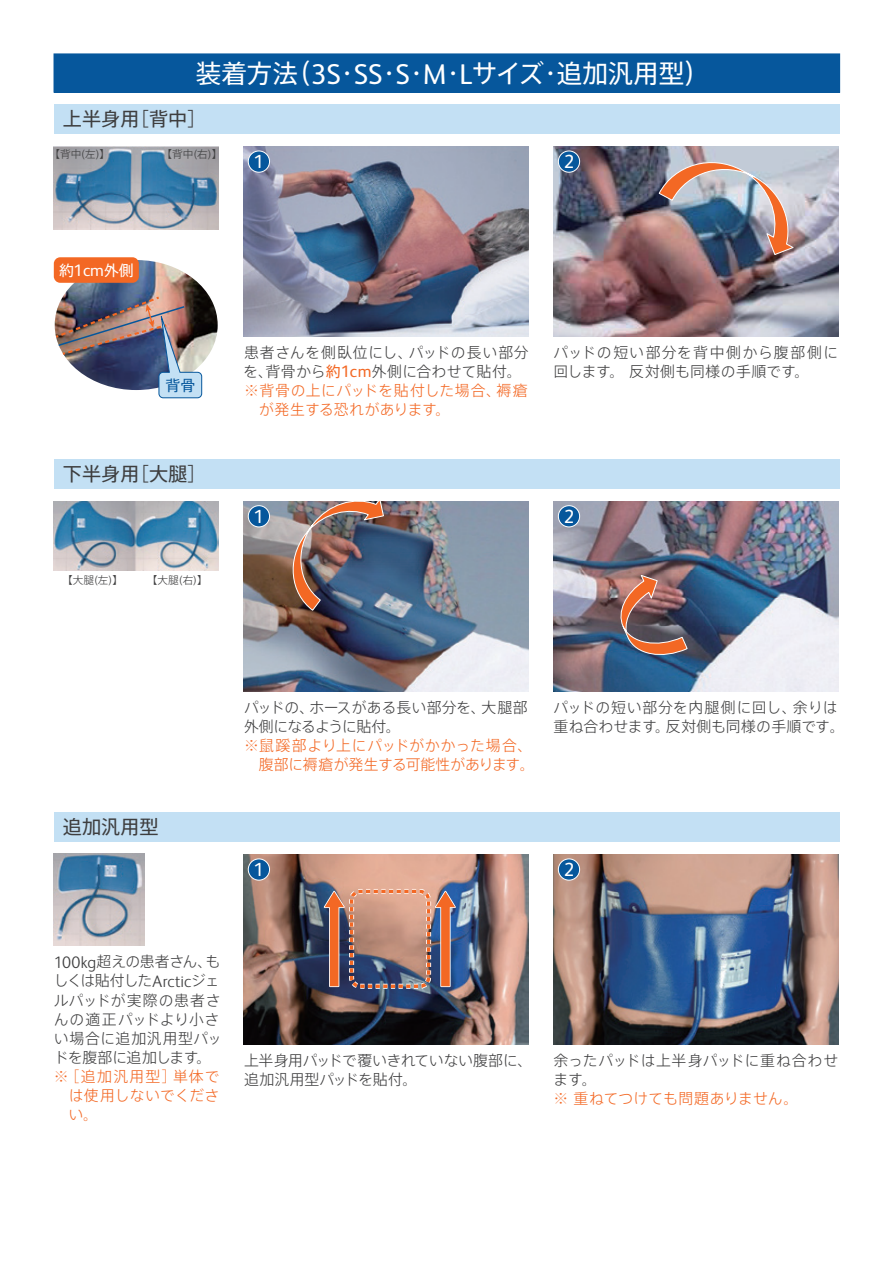
<style>
.page{position:relative;width:893px;height:1263px;background:#fff}
.page>*{position:absolute;margin:0;border:0;box-sizing:border-box;transform-origin:0 0}
.t1{font:25.5px "Axis Basic Pro N R";color:#fff}
.t2{font:19.2px "Axis Basic Pro N R";color:#3e3e3f}
.t3{font:19.05px "FS Albert";color:#fff}
.t4{font:14.85px/19.2px "Axis Basic Pro N L";letter-spacing:.01em;color:#3e3e3f}
.t5{font:14.85px/19.2px "Axis Basic Pro N L";letter-spacing:.01em;color:#f36824;text-align:right}
.t6{font:14.85px/19.2px "Axis Basic Pro N L";letter-spacing:.05em;color:#3e3e3f}
.t7{font:14.85px/19.2px "Axis Basic Pro N L";letter-spacing:-.02em;color:#3e3e3f}
.t8{font:14.85px/19.2px "Axis Basic Pro N L";letter-spacing:-.015em;color:#3e3e3f}
.t9{font:14.85px "Axis Basic Pro N L";letter-spacing:.045em;color:#3e3e3f}
.t10{font:14.85px "Axis Basic Pro N L";letter-spacing:.03em;color:#f36824}
.t11{font:14.85px "Axis Basic Pro N R";color:#fff}
.t12{font:14.85px "Axis Basic Pro N R";color:#06579c}
.t13{font:10.65px "Axis Basic Pro N L";color:#3e3e3f}
.s1{font-family:"FS Albert";font-size:28.5px}
.s2{font-family:"FS Albert Pro";font-weight:300;font-size:11.85px}
.s3{font-family:"FS Albert";font-size:16.65px}
.s4{font-family:"Axis Basic Pro N R";color:#f36824}
.s5{font-family:"FS Albert";font-size:16.65px;color:#f36824}
.s6{font-family:"FS Albert Pro";font-weight:300;font-size:16.65px}
</style>
<div class="page">
<img style="left:244px;top:147px;width:285px;height:190px">
<img style="left:554px;top:147px;width:284px;height:190px">
<img style="left:244px;top:501px;width:285px;height:190px">
<img style="left:554px;top:501px;width:284px;height:190px">
<img style="left:54px;top:146px;width:164px;height:83px">
<img style="left:54px;top:501px;width:164px;height:70px">
<img style="left:57px;top:260px;width:161px;height:130px">
<img style="left:244px;top:854px;width:285px;height:191px">
<img style="left:554px;top:854px;width:284px;height:191px">
<img style="left:54px;top:854px;width:90px;height:91px">
<div style="left:54px;top:257px;width:85px;height:26px;background:#f36824;border-radius:6px"></div>
<div style="left:54px;top:54px;width:786px;height:38px;background:#06579c"></div>
<div style="left:54px;top:54px;width:786px;height:39px;border:1px solid #06579c"></div>
<div style="left:54px;top:104px;width:786px;height:30px;background:#c3e0f4"></div>
<div style="left:54px;top:459px;width:786px;height:30px;background:#c3e0f4"></div>
<img style="left:54px;top:295px;width:148px;height:103px">
<div style="left:54px;top:812px;width:786px;height:30px;background:#c3e0f4"></div>
<div style="left:248px;top:151px;width:22px;height:21px;background:#06579c;border-radius:50%"></div>
<div style="left:248px;top:151px;width:22px;height:22px;border:1px solid #fff;border-radius:50%"></div>
<div style="left:558px;top:151px;width:22px;height:21px;background:#06579c;border-radius:50%"></div>
<div style="left:558px;top:151px;width:22px;height:22px;border:1px solid #fff;border-radius:50%"></div>
<div style="left:248px;top:506px;width:22px;height:21px;background:#06579c;border-radius:50%"></div>
<div style="left:248px;top:505px;width:22px;height:22px;border:1px solid #fff;border-radius:50%"></div>
<div style="left:558px;top:506px;width:22px;height:21px;background:#06579c;border-radius:50%"></div>
<div style="left:558px;top:505px;width:22px;height:22px;border:1px solid #fff;border-radius:50%"></div>
<div style="left:248px;top:859px;width:22px;height:21px;background:#06579c;border-radius:50%"></div>
<div style="left:248px;top:858px;width:22px;height:22px;border:1px solid #fff;border-radius:50%"></div>
<div style="left:558px;top:859px;width:22px;height:21px;background:#06579c;border-radius:50%"></div>
<div style="left:558px;top:858px;width:22px;height:22px;border:1px solid #fff;border-radius:50%"></div>
<div style="left:349px;top:889px;width:82px;height:100px;border:5px dashed #fff;border-radius:9px"></div>
<div style="left:350px;top:890px;width:80px;height:98px;border:3px dashed #f36824;border-radius:9px"></div>
<svg style="left:322px;top:888px;width:24px;height:100px"></svg>
<svg style="left:433px;top:888px;width:25px;height:100px"></svg>
<img style="left:658px;top:154px;width:137px;height:102px">
<img style="left:287px;top:501px;width:98px;height:111px">
<img style="left:615px;top:574px;width:73px;height:86px">
<h1 class="t1" style="left:196px;top:55px;width:515px">装着方法（<span class="s1">3S</span>・<span class="s1">SS</span>・<span class="s1">S</span>・<span class="s1">M</span>・<span class="s1">L</span>サイズ・追加汎用型）</h1>
<p class="t2" style="left:63px;top:105px;width:145px">上半身用［背中］</p>
<p class="t13" style="left:49px;top:146px;width:62px">【背中<span class="s2">(</span>左<span class="s2">)</span>】</p>
<p class="t13" style="left:162px;top:146px;width:62px">【背中<span class="s2">(</span>右<span class="s2">)</span>】</p>
<p class="t3" style="left:254px;top:151px;width:12px">1</p>
<p class="t3" style="left:564px;top:151px;width:12px">2</p>
<p class="t11" style="left:59px;top:259px;width:76px">約<span class="s3">1cm</span>外側</p>
<p class="t12" style="left:165px;top:374px;width:31px">背骨</p>
<p class="t2" style="left:63px;top:460px;width:145px">下半身用［大腿］</p>
<p class="t13" style="left:62px;top:572px;width:62px">【大腿<span class="s2">(</span>左<span class="s2">)</span>】</p>
<p class="t13" style="left:147px;top:572px;width:62px">【大腿<span class="s2">(</span>右<span class="s2">)</span>】</p>
<p class="t9" style="left:244px;top:341px;width:286px">患者さんを側臥位にし、パッドの長い部分</p>
<p class="t4" style="left:244px;top:361px;width:280px">を、背骨から<span class="s4">約</span><span class="s5">1cm</span>外側に合わせて貼付。</p>
<p class="t10" style="left:244px;top:379px;width:285px">※背骨の上にパッドを貼付した場合、褥瘡</p>
<p class="t5" style="left:259px;top:399px;width:193px">が発生する恐れがあります。</p>
<p class="t6" style="left:553px;top:342px;width:286px">パッドの短い部分を背中側から腹部側に回します。 反対側も同様の手順です。</p>
<p class="t3" style="left:254px;top:505px;width:12px">1</p>
<p class="t3" style="left:564px;top:505px;width:12px">2</p>
<p class="t2" style="left:63px;top:813px;width:97px">追加汎用型</p>
<p class="t8" style="left:244px;top:696px;width:285px">パッドの、ホースがある長い部分を、大腿部外側になるように貼付。</p>
<p class="t5" style="left:244px;top:735px;width:292px">※鼠蹊部より上にパッドがかかった場合、腹部に褥瘡が発生する可能性があります。</p>
<p class="t4" style="left:553px;top:696px;width:293px">パッドの短い部分を内腿側に回し、余りは重ね合わせます。反対側も同様の手順です。</p>
<p class="t3" style="left:254px;top:859px;width:12px">1</p>
<p class="t3" style="left:564px;top:859px;width:12px">2</p>
<p class="t4" style="left:54px;top:951px;width:170px"><span class="s6">100kg</span>超えの患者さん、もしくは貼付した<span class="s6">Arctic</span>ジェルパッドが実際の患者さんの適正パッドより小さい場合に追加汎用型パッドを腹部に追加します。</p>
<p class="t5" style="left:69px;top:1066px;width:152px;text-align:justify;text-indent:-15px">※［追加汎用型］単体では使用しないでください。</p>
<p class="t7" style="left:244px;top:1050px;width:290px">上半身用パッドで覆いきれていない腹部に、追加汎用型パッドを貼付。</p>
<p class="t4" style="left:553px;top:1050px;width:286px">余ったパッドは上半身パッドに重ね合わせます。</p>
<p class="t5" style="left:553px;top:1088px;width:246px">※ 重ねてつけても問題ありません。</p>
</div>
